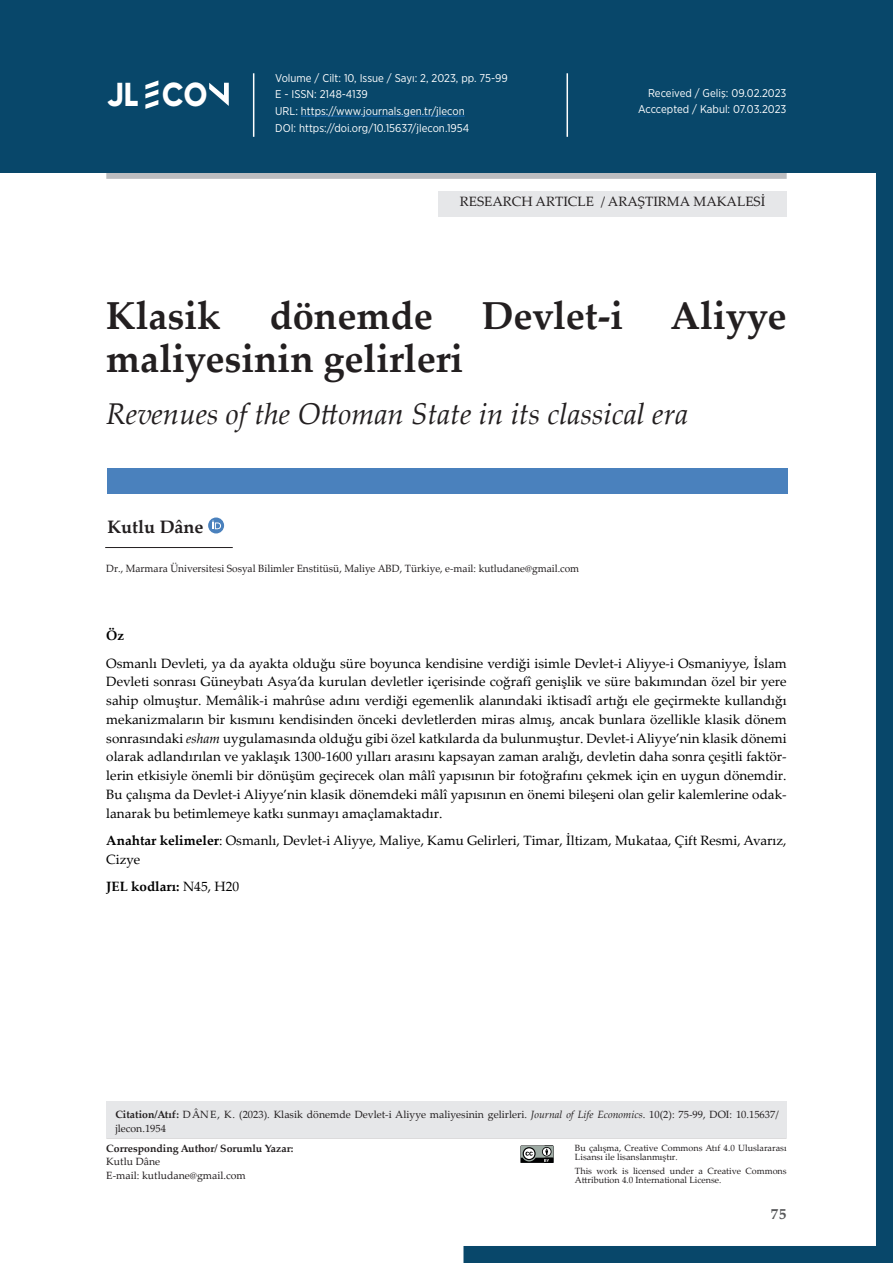
<style>
.page{position:relative;width:893px;height:1263px;background:#fff}
.page>*{position:absolute;margin:0;border:0;box-sizing:border-box;transform-origin:0 0}
.t1{font:700 39px "Palatino Linotype";color:#231f20}
.t2{font:800 33.15px "Gilroy";color:#fff;scale:.9 1}
.t3{font:italic 30px "Palatino Linotype";color:#231f20}
.t4{font:700 18px "Palatino Linotype";color:#231f20}
.t5{font:700 15px "Palatino Linotype";color:#57585a}
.t6{font:13.5px/18.8px "Palatino Linotype";color:#000001;text-align:justify}
.t7{font:13.5px "Palatino Linotype";color:#231f20}
.t8{font:700 13.5px "Palatino Linotype";color:#000001}
.t9{font:11.25px/16.5px "Gotham Narrow";color:#fff}
.t10{font:10.5px/13.5px "Palatino Linotype";color:#231f20}
.t11{font:700 10.5px "Palatino Linotype";color:#231f20}
.t12{font:9px/9px "Palatino Linotype";color:#231f20}
.s1{font-style:italic}
.s2{font-weight:700}
.s3{font-weight:400}
</style>
<div class="page">
<svg style="left:463px;top:173px;width:430px;height:1090px"></svg>
<div style="left:107px;top:468px;width:681px;height:26px;background:#4a81bd"></div>
<svg style="left:208px;top:517px;width:16px;height:16px"></svg>
<svg style="left:212px;top:520px;width:9px;height:9px"></svg>
<hr style="left:105px;top:547px;width:128px;height:1px;background:#231f20">
<div style="left:106px;top:168px;width:681px;height:11px;background:#bcbdc0"></div>
<div style="left:438px;top:191px;width:349px;height:25px;background:#e6e7e9"></div>
<hr style="left:106px;top:1137px;width:681px;height:1px;background:#231f20">
<div style="left:106px;top:1101px;width:681px;height:36px;background:#e6e7e9"></div>
<div style="left:0;top:0;width:893px;height:173px;background:#08476a"></div>
<hr style="left:301px;top:116px;width:164px;height:1px;background:#1b69b4">
<hr style="left:253px;top:73px;width:1px;height:64px;background:#fff">
<hr style="left:566px;top:73px;width:2px;height:64px;background:#fff">
<svg style="left:209px;top:83px;width:20px;height:23px"></svg>
<svg style="left:145px;top:80px;width:13px;height:29px"></svg>
<svg style="left:520px;top:1145px;width:34px;height:18px"></svg>
<p class="t9" style="left:275px;top:70px;width:234px">Volume / Cilt: 10, Issue / Sayı: 2, 2023, pp. 75-99<br>E - ISSN: 2148-4139<br>URL: https://www.journals.gen.tr/jlecon<br>DOI: https://doi.org/10.15637/jlecon.1954</p>
<h2 class="t2" style="left:107px;top:73px;width:113px">JL CO</h2>
<p class="t9" style="left:638px;top:84px;width:150px;text-align:right">Received / Geliş: 09.02.2023<br>Acccepted / Kabul: 07.03.2023</p>
<p class="t7" style="left:460px;top:192px;width:307px">RESEARCH ARTICLE / ARAŞTIRMA MAKALESİ</p>
<h1 class="t1" style="left:106px;top:288px;width:116px">Klasik</h1>
<h1 class="t1" style="left:269px;top:288px;width:165px">dönemde</h1>
<h1 class="t1" style="left:482px;top:288px;width:307px">Devlet-i Aliyye</h1>
<h1 class="t1" style="left:106px;top:331px;width:359px">maliyesinin gelirleri</h1>
<h3 class="t3" style="left:106px;top:392px;width:583px">Revenues of the Ottoman State in its classical era</h3>
<h3 class="t4" style="left:107px;top:515px;width:98px">Kutlu Dâne</h3>
<p class="t10" style="left:106px;top:561px;width:474px">Dr., Marmara Üniversitesi Sosyal Bilimler Enstitüsü, Maliye ABD, Türkiye, e-mail: kutludane@gmail.com</p>
<p class="t8" style="left:106px;top:626px;width:19px">Öz</p>
<p class="t6" style="left:106px;top:653px;width:682px">Osmanlı Devleti, ya da ayakta olduğu süre boyunca kendisine verdiği isimle Devlet-i Aliyye-i Osmaniyye, İslam Devleti sonrası Güneybatı Asya’da kurulan devletler içerisinde coğrafî genişlik ve süre bakımından özel bir yere sahip olmuştur. Memâlik-i mahrûse adını verdiği egemenlik alanındaki iktisadî artığı ele geçirmekte kullandığı mekanizmaların bir kısmını kendisinden önceki devletlerden miras almış, ancak bunlara özellikle klasik dönem sonrasındaki <span class="s1">esham</span> uygulamasında olduğu gibi özel katkılarda da bulunmuştur. Devlet-i Aliyye’nin klasik dönemi olarak adlandırılan ve yaklaşık 1300-1600 yılları arasını kapsayan zaman aralığı, devletin daha sonra çeşitli faktör&shy;lerin etkisiyle önemli bir dönüşüm geçirecek olan mâlî yapısının bir fotoğrafını çekmek için en uygun dönemdir.<br>Bu çalışma da Devlet-i Aliyye’nin klasik dönemdeki mâlî yapısının en önemi bileşeni olan gelir kalemlerine odak&shy;lanarak bu betimlemeye katkı sunmayı amaçlamaktadır.</p>
<p class="t6" style="left:106px;top:830px;width:682px"><span class="s2">Anahtar kelimeler</span>: Osmanlı, Devlet-i Aliyye, Maliye, Kamu Gelirleri, Timar, İltizam, Mukataa, Çift Resmi, Avarız,<br>Cizye</p>
<p class="t8" style="left:106px;top:877px;width:134px">JEL kodları: <span class="s3">N45, H20</span></p>
<p class="t10" style="left:115px;top:1107px;width:665px"><span class="s2">Citation/Atıf:</span> DÂNE, K. (2023). Klasik dönemde Devlet-i Aliyye maliyesinin gelirleri. <span class="s1">Journal of Life Economics</span>. 10(2): 75-99, DOI: 10.15637/ jlecon.1954</p>
<p class="t11" style="left:106px;top:1141px;width:189px">Corresponding Author/ Sorumlu Yazar:</p>
<p class="t10" style="left:106px;top:1154px;width:141px">Kutlu Dâne<br>E-mail: kutludane@gmail.com</p>
<p class="t12" style="left:575px;top:1143px;width:213px">Bu çalışma, Creative Commons Atıf 4.0 Uluslararası<br>Lisansı ile lisanslanmıştır.</p>
<p class="t12" style="left:575px;top:1166px;width:213px">This work is licensed under a Creative Commons<br>Attribution 4.0 International License.</p>
<p class="t5" style="left:771px;top:1203px;width:17px">75</p>
</div>
